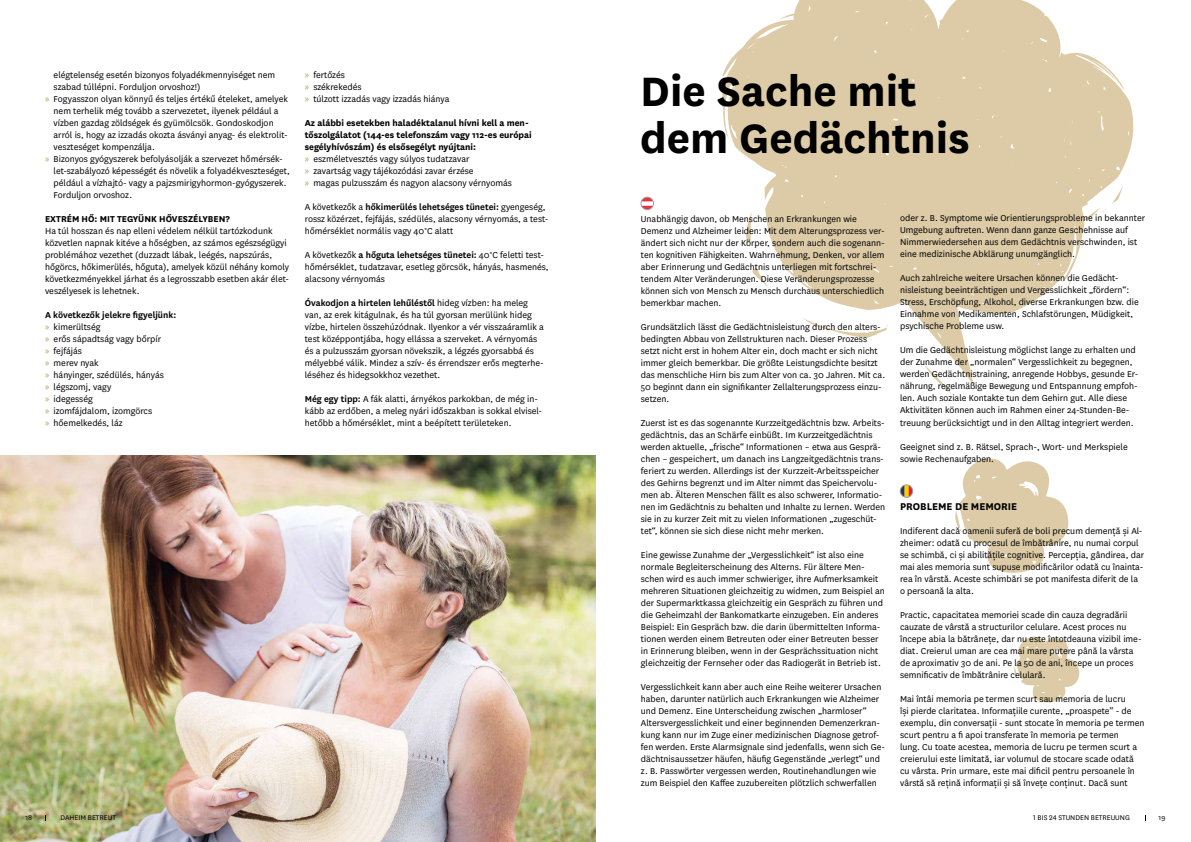
<style>
.page{position:relative;width:1191px;height:842px;background:#fff}
.page>*{position:absolute;margin:0;border:0;box-sizing:border-box;transform-origin:0 0}
.t1{font:700 48px/47px "National";color:#000}
.t2{font:700 11.5px "National";color:#000}
.t3{font:10px/12px "National";color:#000}
.t4{font:700 10px/12px "National";color:#000}
.t5{font:8px "National";color:#000}
.s1{font-family:"Myriad Pro";color:#ba974e}
.s2{font-weight:600}
.s3{font-family:"Myriad Pro";font-weight:400;color:#ba974e}
.s4{font-weight:400}
</style>
<div class="page">
<img style="left:0;top:456px;width:595px;height:386px">
<svg style="left:941px;top:385px;width:11px;height:9px"></svg>
<svg style="left:722px;top:0;width:412px;height:385px;fill:#dccba6"></svg>
<svg style="left:955px;top:458px;width:113px;height:115px"></svg>
<svg style="left:1014px;top:636px;width:65px;height:66px"></svg>
<svg style="left:900px;top:485px;width:12px;height:12px"></svg>
<div style="left:900px;top:485px;width:13px;height:12px;border:1px solid #9d9d9c;border-radius:50%"></div>
<svg style="left:641px;top:197px;width:12px;height:13px"></svg>
<div style="left:641px;top:197px;width:12px;height:13px;border:1px solid #9d9d9c;border-radius:50%"></div>
<p class="t3" style="left:54px;top:68px;width:223px">elégtelenség esetén bizonyos folyadékmennyiséget nem</p>
<p class="t3" style="left:54px;top:80px;width:148px">szabad túllépni. Forduljon orvoshoz!)</p>
<p class="t3" style="left:45px;top:92px;width:244px"><span class="s1">»</span> Fogyasszon olyan könnyű és teljes értékű ételeket, amelyek</p>
<p class="t3" style="left:54px;top:104px;width:226px">nem terhelik még tovább a szervezetet, ilyenek például a</p>
<p class="t3" style="left:54px;top:116px;width:221px">vízben gazdag zöldségek és gyümölcsök. Gondoskodjon</p>
<p class="t3" style="left:54px;top:128px;width:236px">arról is, hogy az izzadás okozta ásványi anyag- és elektrolit-</p>
<p class="t3" style="left:54px;top:140px;width:103px">veszteséget kompenzálja.</p>
<p class="t3" style="left:45px;top:152px;width:239px"><span class="s1">»</span> Bizonyos gyógyszerek befolyásolják a szervezet hőmérsék-</p>
<p class="t3" style="left:54px;top:164px;width:238px">let-szabályozó képességét és növelik a folyadékveszteséget,</p>
<p class="t3" style="left:54px;top:176px;width:235px">például a vízhajtó- vagy a pajzsmirigyhormon-gyógyszerek.</p>
<p class="t3" style="left:54px;top:188px;width:80px">Forduljon orvoshoz.</p>
<p class="t4" style="left:45px;top:212px;width:186px">EXTRÉM HŐ: MIT TEGYÜNK HŐVESZÉLYBEN?</p>
<p class="t3" style="left:45px;top:224px;width:245px">Ha túl hosszan és nap elleni védelem nélkül tartózkodunk közvetlen napnak kitéve a hőségben, az számos egészségügyi problémához vezethet (duzzadt lábak, leégés, napszúrás, hőgörcs, hőkimerülés, hőguta), amelyek közül néhány komoly következményekkel járhat és a legrosszabb esetben akár élet&shy;veszélyesek is lehetnek.</p>
<p class="t3" style="left:45px;top:308px;width:133px"><span class="s2">A következők jelekre figyeljünk: </span><span class="s1">»</span> kimerültség<br><span class="s1">»</span> erős sápadtság vagy bőrpír<br><span class="s1">»</span> fejfájás<br><span class="s1">»</span> merev nyak<br><span class="s1">»</span> hányinger, szédülés, hányás<br><span class="s1">»</span> légszomj, vagy<br><span class="s1">»</span> idegesség<br><span class="s1">»</span> izomfájdalom, izomgörcs<br><span class="s1">»</span> hőemelkedés, láz</p>
<p class="t3" style="left:305px;top:68px;width:146px"><span class="s1">»</span> fertőzés<br><span class="s1">»</span> székrekedés<br><span class="s1">»</span> túlzott izzadás vagy izzadás hiánya</p>
<p class="t4" style="left:305px;top:116px;width:228px">Az alábbi esetekben haladéktalanul hívni kell a men&shy;tőszolgálatot (144-es telefonszám vagy 112-es európai segélyhívószám) és elsősegélyt nyújtani:<br><span class="s3">»</span> <span class="s4">eszméletvesztés vagy súlyos tudatzavar<br></span><span class="s3">»</span> <span class="s4">zavartság vagy tájékozódási zavar érzése<br></span><span class="s3">»</span> <span class="s4">magas pulzusszám és nagyon alacsony vérnyomás</span></p>
<p class="t3" style="left:305px;top:200px;width:245px">A következők a <span class="s2">hőkimerülés lehetséges tünetei:</span> gyengeség, rossz közérzet, fejfájás, szédülés, alacsony vérnyomás, a test&shy;hőmérséklet normális vagy 40°C alatt</p>
<p class="t3" style="left:305px;top:248px;width:245px">A következők <span class="s2">a hőguta lehetséges tünetei:</span> 40°C feletti test&shy;hőmérséklet, tudatzavar, esetleg görcsök, hányás, hasmenés, alacsony vérnyomás</p>
<p class="t3" style="left:305px;top:296px;width:240px"><span class="s2">Óvakodjon a hirtelen lehűléstől</span> hideg vízben: ha meleg van, az erek kitágulnak, és ha túl gyorsan merülünk hideg vízbe, hirtelen összehúzódnak. Ilyenkor a vér visszaáramlik a test középpontjába, hogy ellássa a szerveket. A vérnyomás és a pulzusszám gyorsan növekszik, a légzés gyorsabbá és mélyebbé válik. Mindez a szív- és érrendszer erős megterhe&shy;léséhez és hidegsokkhoz vezethet.</p>
<p class="t3" style="left:305px;top:392px;width:239px"><span class="s2">Még egy tipp:</span> A fák alatti, árnyékos parkokban, de még in&shy;kább az erdőben, a meleg nyári időszakban is sokkal elvisel&shy;hetőbb a hőmérséklet, mint a beépített területeken.</p>
<h1 class="t1" style="left:640px;top:64px;width:331px">Die Sache mit dem Gedächtnis</h1>
<p class="t3" style="left:641px;top:212px;width:245px">Unabhängig davon, ob Menschen an Erkrankungen wie Demenz und Alzheimer leiden: Mit dem Alterungsprozess ver&shy;ändert sich nicht nur der Körper, sondern auch die sogenann&shy;ten kognitiven Fähigkeiten. Wahrnehmung, Denken, vor allem aber Erinnerung und Gedächtnis unterliegen mit fortschrei&shy;tendem Alter Veränderungen. Diese Veränderungsprozesse können sich von Mensch zu Mensch durchaus unterschiedlich bemerkbar machen.</p>
<p class="t3" style="left:641px;top:320px;width:246px">Grundsätzlich lässt die Gedächtnisleistung durch den alters&shy;bedingten Abbau von Zellstrukturen nach. Dieser Prozess setzt nicht erst in hohem Alter ein, doch macht er sich nicht immer gleich bemerkbar. Die größte Leistungsdichte besitzt das menschliche Hirn bis zum Alter von ca. 30 Jahren. Mit ca.<br>50 beginnt dann ein signifikanter Zellalterungsprozess einzu&shy;setzen.</p>
<p class="t3" style="left:641px;top:416px;width:246px">Zuerst ist es das sogenannte Kurzzeitgedächtnis bzw. Arbeits&shy;gedächtnis, das an Schärfe einbüßt. Im Kurzzeitgedächtnis werden aktuelle, „frische“ Informationen – etwa aus Gesprä&shy;chen – gespeichert, um danach ins Langzeitgedächtnis trans&shy;feriert zu werden. Allerdings ist der Kurzzeit-Arbeitsspeicher des Gehirns begrenzt und im Alter nimmt das Speichervolu&shy;men ab. Älteren Menschen fällt es also schwerer, Informatio&shy;nen im Gedächtnis zu behalten und Inhalte zu lernen. Werden sie in zu kurzer Zeit mit zu vielen Informationen „zugeschüt&shy;tet“, können sie sich diese nicht mehr merken.</p>
<p class="t3" style="left:641px;top:548px;width:246px">Eine gewisse Zunahme der „Vergesslichkeit“ ist also eine normale Begleiterscheinung des Alterns. Für ältere Men&shy;schen wird es auch immer schwieriger, ihre Aufmerksamkeit mehreren Situationen gleichzeitig zu widmen, zum Beispiel an der Supermarktkassa gleichzeitig ein Gespräch zu führen und die Geheimzahl der Bankomatkarte einzugeben. Ein anderes Beispiel: Ein Gespräch bzw. die darin übermittelten Informa&shy;tionen werden einem Betreuten oder einer Betreuten besser in Erinnerung bleiben, wenn in der Gesprächssituation nicht gleichzeitig der Fernseher oder das Radiogerät in Betrieb ist.</p>
<p class="t3" style="left:641px;top:680px;width:246px">Vergesslichkeit kann aber auch eine Reihe weiterer Ursachen haben, darunter natürlich auch Erkrankungen wie Alzheimer und Demenz. Eine Unterscheidung zwischen „harmloser“ Altersvergesslichkeit und einer beginnenden Demenzerkran&shy;kung kann nur im Zuge einer medizinischen Diagnose getrof&shy;fen werden. Erste Alarmsignale sind jedenfalls, wenn sich Ge&shy;dächtnisaussetzer häufen, häufig Gegenstände „verlegt“ und z. B. Passwörter vergessen werden, Routinehandlungen wie zum Beispiel den Kaffee zuzubereiten plötzlich schwerfallen</p>
<p class="t3" style="left:900px;top:212px;width:247px">oder z. B. Symptome wie Orientierungsprobleme in bekannter Umgebung auftreten. Wenn dann ganze Geschehnisse auf Nimmerwiedersehen aus dem Gedächtnis verschwinden, ist eine medizinische Abklärung unumgänglich.</p>
<p class="t3" style="left:900px;top:272px;width:240px">Auch zahlreiche weitere Ursachen können die Gedächt&shy;nisleistung beeinträchtigen und Vergesslichkeit „fördern“:<br>Stress, Erschöpfung, Alkohol, diverse Erkrankungen bzw. die Einnahme von Medikamenten, Schlafstörungen, Müdigkeit, psychische Probleme usw.</p>
<p class="t3" style="left:900px;top:344px;width:240px">Um die Gedächtnisleistung möglichst lange zu erhalten und der Zunahme der „normalen“ Vergesslichkeit zu begegnen, werden Gedächtnistraining, anregende Hobbys, gesunde Er&shy;nährung, regelmäßige Bewegung und Entspannung empfoh&shy;len. Auch soziale Kontakte tun dem Gehirn gut. Alle diese Aktivitäten können auch im Rahmen einer 24-Stunden-Be&shy;treuung berücksichtigt und in den Alltag integriert werden.</p>
<p class="t3" style="left:900px;top:440px;width:229px">Geeignet sind z. B. Rätsel, Sprach-, Wort- und Merkspiele sowie Rechenaufgaben.</p>
<p class="t2" style="left:900px;top:498px;width:119px">PROBLEME DE MEMORIE</p>
<p class="t3" style="left:900px;top:524px;width:246px">Indiferent dacă oamenii suferă de boli precum demenţă și Al&shy;zheimer: odată cu procesul de îmbătrânire, nu numai corpul se schimbă, ci și abilităţile cognitive. Percepţia, gândirea, dar mai ales memoria sunt supuse modificărilor odată cu înainta&shy;rea în vârstă. Aceste schimbări se pot manifesta diferit de la o persoană la alta.</p>
<p class="t3" style="left:900px;top:608px;width:243px">Practic, capacitatea memoriei scade din cauza degradării cauzate de vârstă a structurilor celulare. Acest proces nu începe abia la bătrâneţe, dar nu este întotdeauna vizibil ime&shy;diat. Creierul uman are cea mai mare putere până la vârsta de aproximativ 30 de ani. Pe la 50 de ani, începe un proces semnificativ de îmbătrânire celulară.</p>
<p class="t3" style="left:900px;top:692px;width:246px">Mai întâi memoria pe termen scurt sau memoria de lucru<br>își pierde claritatea. Informaţiile curente, „proaspete” - de exemplu, din conversaţii - sunt stocate în memoria pe termen scurt pentru a fi apoi transferate în memoria pe termen<br>lung. Cu toate acestea, memoria de lucru pe termen scurt a creierului este limitată, iar volumul de stocare scade odată cu vârsta. Prin urmare, este mai dificil pentru persoanele în vârstă să reţină informaţii și să înveţe conţinut. Dacă sunt</p>
<p class="t5" style="left:26px;top:813px;width:8px">18</p>
<p class="t5" style="left:61px;top:813px;width:57px">DAHEIM BETREUT</p>
<p class="t5" style="left:1033px;top:813px;width:98px">1 BIS 24 STUNDEN BETREUUNG</p>
<p class="t5" style="left:1158px;top:813px;width:8px">19</p>
</div>
